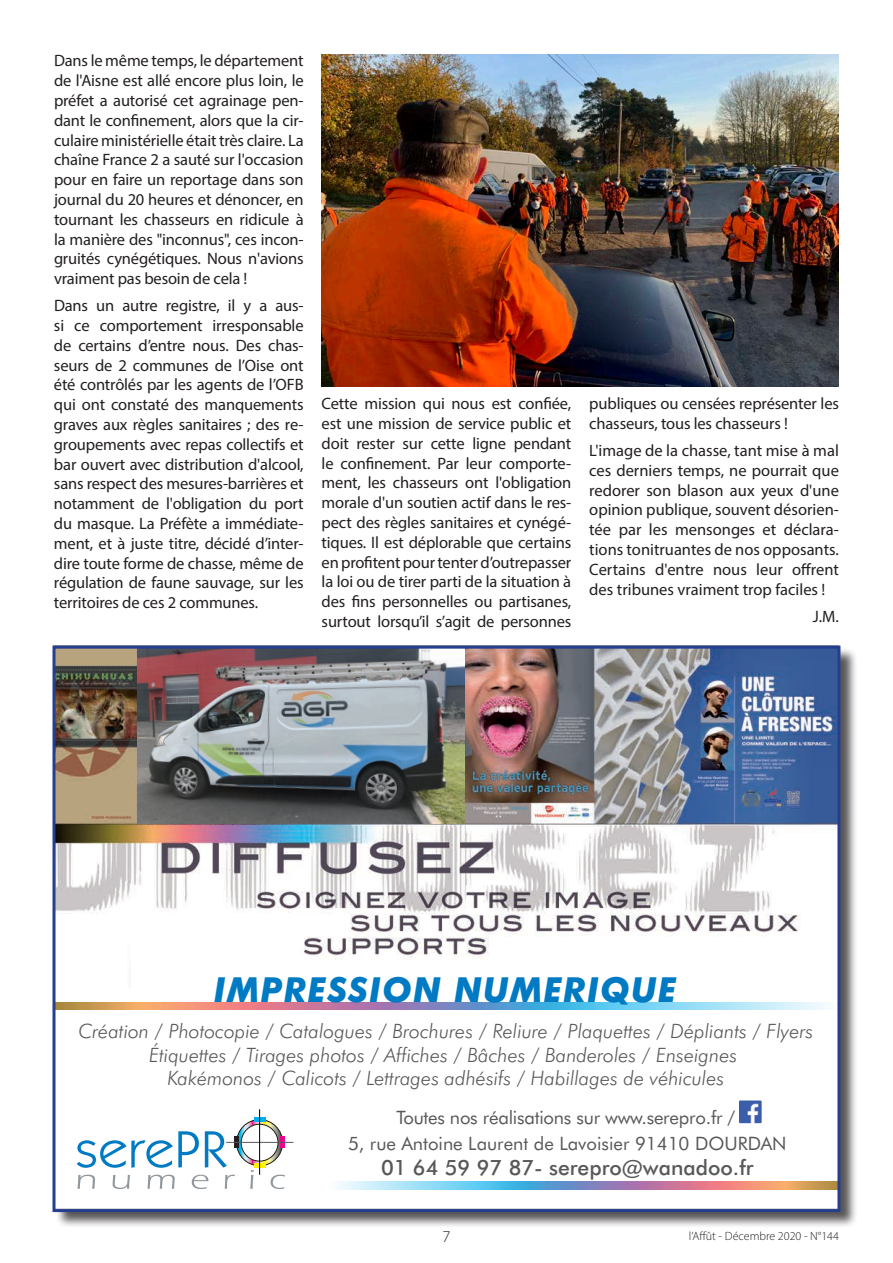
<style>
.page{position:relative;width:893px;height:1263px;background:#fff}
.page>*{position:absolute;margin:0;border:0;box-sizing:border-box;transform-origin:0 0}
.t1{font:italic 700 34.5px "Futura BT";letter-spacing:.03em;color:#007ac2}
.t2{font:500 21.15px "Futura BT";color:#57585a}
.t3{font:italic 300 19.8px/23.7px "Futura BT";color:#57585a;text-align:center}
.t4{font:18.45px "Futura BT";color:#57585a}
.t5{font:16.5px/19.8px "Myriad Pro";letter-spacing:-.01em;color:#231f20;text-align:justify}
.t6{font:300 16.5px "Myriad Pro";color:#231f20}
.t7{font:300 12px "Myriad Pro";color:#231f20}
</style>
<div class="page">
<div style="left:56px;top:647px;width:801px;height:581px;background:#231f20;opacity:.75"></div>
<div style="left:53px;top:645px;width:786px;height:564px;background:#fff;border:1px solid #8f9194"></div>
<div style="left:254px;top:1117px;width:11px;height:5px;background:#00aeef"></div>
<hr style="left:226px;top:1142px;width:67px;height:1px;background:#57585a">
<hr style="left:259px;top:1109px;width:1px;height:66px;background:#010000">
<svg style="left:77px;top:1119px;width:208px;height:70px"></svg>
<img style="left:56px;top:650px;width:780px;height:310px">
<img style="left:138px;top:650px;width:327px;height:174px">
<img style="left:338px;top:1182px;width:498px;height:7px">
<img style="left:739px;top:1100px;width:23px;height:23px">
<img style="left:56px;top:1002px;width:771px;height:8px">
<div style="left:52px;top:646px;width:788px;height:566px;border:3px solid #253f8e"></div>
<img style="left:322px;top:54px;width:517px;height:333px">
<p class="t5" style="left:54px;top:51px;width:251px">Dans le même temps, le département de l'Aisne est allé encore plus loin, le préfet a autorisé cet agrainage pen&shy;dant le confinement, alors que la cir&shy;culaire ministérielle était très claire. La chaîne France 2 a sauté sur l'occasion pour en faire un reportage dans son journal du 20 heures et dénoncer, en tournant les chasseurs en ridicule à la manière des "inconnus", ces incon&shy;gruités cynégétiques. Nous n'avions vraiment pas besoin de cela !</p>
<p class="t5" style="left:54px;top:295px;width:251px">Dans un autre registre, il y a aus&shy;si ce comportement irresponsable de certains d’entre nous. Des chas&shy;seurs de 2 communes de l’Oise ont été contrôlés par les agents de l’OFB qui ont constaté des manquements graves aux règles sanitaires ; des re&shy;groupements avec repas collectifs et bar ouvert avec distribution d'alcool, sans respect des mesures-barrières et notamment de l'obligation du port du masque. La Préfète a immédiate&shy;ment, et à juste titre, décidé d’inter&shy;dire toute forme de chasse, même de régulation de faune sauvage, sur les territoires de ces 2 communes.</p>
<p class="t5" style="left:322px;top:394px;width:251px">Cette mission qui nous est confiée, est une mission de service public et doit rester sur cette ligne pendant le confinement. Par leur comporte&shy;ment, les chasseurs ont l'obligation morale d'un soutien actif dans le res&shy;pect des règles sanitaires et cynégé&shy;tiques. Il est déplorable que certains en profitent pour tenter d’outrepasser la loi ou de tirer parti de la situation à des fins personnelles ou partisanes, surtout lorsqu’il s’agit de personnes</p>
<p class="t5" style="left:589px;top:394px;width:251px">publiques ou censées représenter les chasseurs, tous les chasseurs !</p>
<p class="t5" style="left:589px;top:440px;width:251px">L'image de la chasse, tant mise à mal ces derniers temps, ne pourrait que redorer son blason aux yeux d'une opinion publique, souvent désorien&shy;tée par les mensonges et déclara&shy;tions tonitruantes de nos opposants.<br>Certains d'entre nous leur offrent des tribunes vraiment trop faciles !</p>
<p class="t5" style="left:813px;top:606px;width:28px">J.M.</p>
<p class="t1" style="left:214px;top:968px;width:464px">IMPRESSION NUMERIQUE</p>
<p class="t3" style="left:78px;top:1019px;width:736px">Création / Photocopie / Catalogues / Brochures / Reliure / Plaquettes / Dépliants / Flyers<br>Étiquettes / Tirages photos / Affiches / Bâches / Banderoles / Enseignes<br>Kakémonos / Calicots / Lettrages adhésifs / Habillages de véhicules</p>
<p class="t4" style="left:396px;top:1106px;width:340px">Toutes nos réalisations sur www.serepro.fr /</p>
<p class="t4" style="left:348px;top:1132px;width:440px">5, rue Antoine Laurent de Lavoisier 91410 DOURDAN</p>
<p class="t2" style="left:381px;top:1155px;width:374px">01 64 59 97 87- serepro@wanadoo.fr</p>
<p class="t6" style="left:442px;top:1227px;width:10px">7</p>
<p class="t7" style="left:689px;top:1229px;width:152px">l’Affût - Décembre 2020 - N°144</p>
</div>
